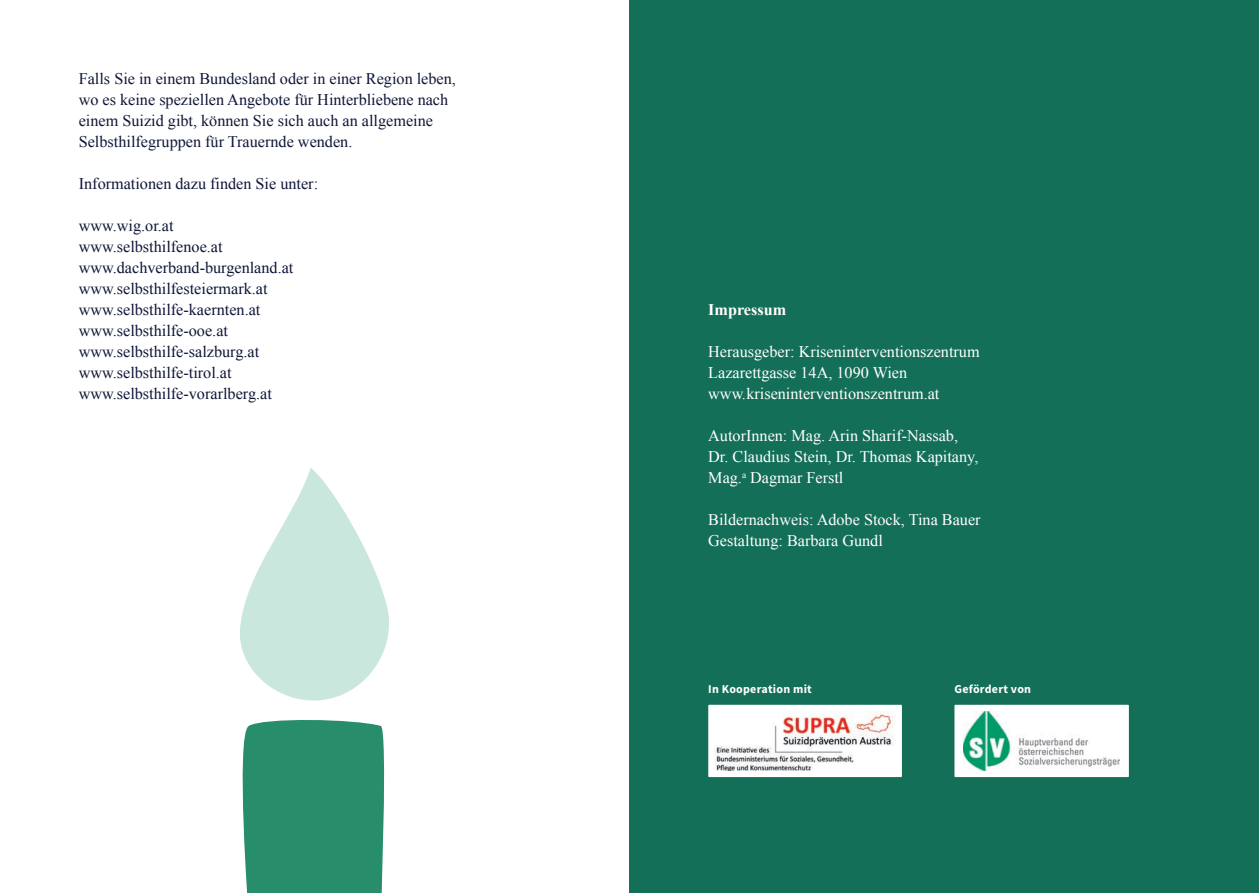
<style>
.page{position:relative;width:1259px;height:893px;background:#fff}
.page>*{position:absolute;margin:0;border:0;box-sizing:border-box;transform-origin:0 0}
.t1{font:16.2px/21px "Times New Roman";color:#0f1638}
.t2{font:16.2px/21px "Times New Roman";color:#fff}
.t3{font:700 16.2px "Times New Roman";color:#fff}
.t4{font:700 12px "Source Sans Pro";letter-spacing:.02em;color:#fff}
</style>
<div class="page">
<div style="left:629px;top:0;width:630px;height:893px;background:#136f57"></div>
<svg style="left:240px;top:468px;width:149px;height:233px"></svg>
<div style="left:242px;top:720px;width:143px;height:173px;background:#288d6b"></div>
<div style="left:954px;top:705px;width:175px;height:72px;background:#fff"></div>
<img style="left:964px;top:711px;width:155px;height:60px">
<div style="left:708px;top:705px;width:194px;height:72px;background:#fff"></div>
<img style="left:715px;top:711px;width:179px;height:60px">
<p class="t1" style="left:79px;top:68px;width:379px">Falls Sie in einem Bundesland oder in einer Region leben, wo es keine speziellen Angebote für Hinterbliebene nach einem Suizid gibt, können Sie sich auch an allgemeine Selbsthilfegruppen für Trauernde wenden.</p>
<p class="t1" style="left:79px;top:173px;width:241px">Informationen dazu finden Sie unter:</p>
<p class="t1" style="left:79px;top:215px;width:216px">www.wig.or.at www.selbsthilfenoe.at www.dachverband-burgenland.at www.selbsthilfesteiermark.at www.selbsthilfe-kaernten.at www.selbsthilfe-ooe.at www.selbsthilfe-salzburg.at www.selbsthilfe-tirol.at www.selbsthilfe-vorarlberg.at</p>
<p class="t3" style="left:708px;top:298px;width:80px">Impressum</p>
<p class="t2" style="left:708px;top:341px;width:273px">Herausgeber: Kriseninterventionszentrum<br>Lazarettgasse 14A, 1090 Wien www.kriseninterventionszentrum.at</p>
<p class="t2" style="left:708px;top:425px;width:272px">AutorInnen: Mag. Arin Sharif-Nassab,<br>Dr. Claudius Stein, Dr. Thomas Kapitany,<br>Mag.<sup>a</sup> Dagmar Ferstl</p>
<p class="t2" style="left:708px;top:509px;width:274px">Bildernachweis: Adobe Stock, Tina Bauer<br>Gestaltung: Barbara Gundl</p>
<p class="t4" style="left:708px;top:681px;width:105px">In Kooperation mit</p>
<p class="t4" style="left:954px;top:681px;width:78px">Gefördert von</p>
</div>
